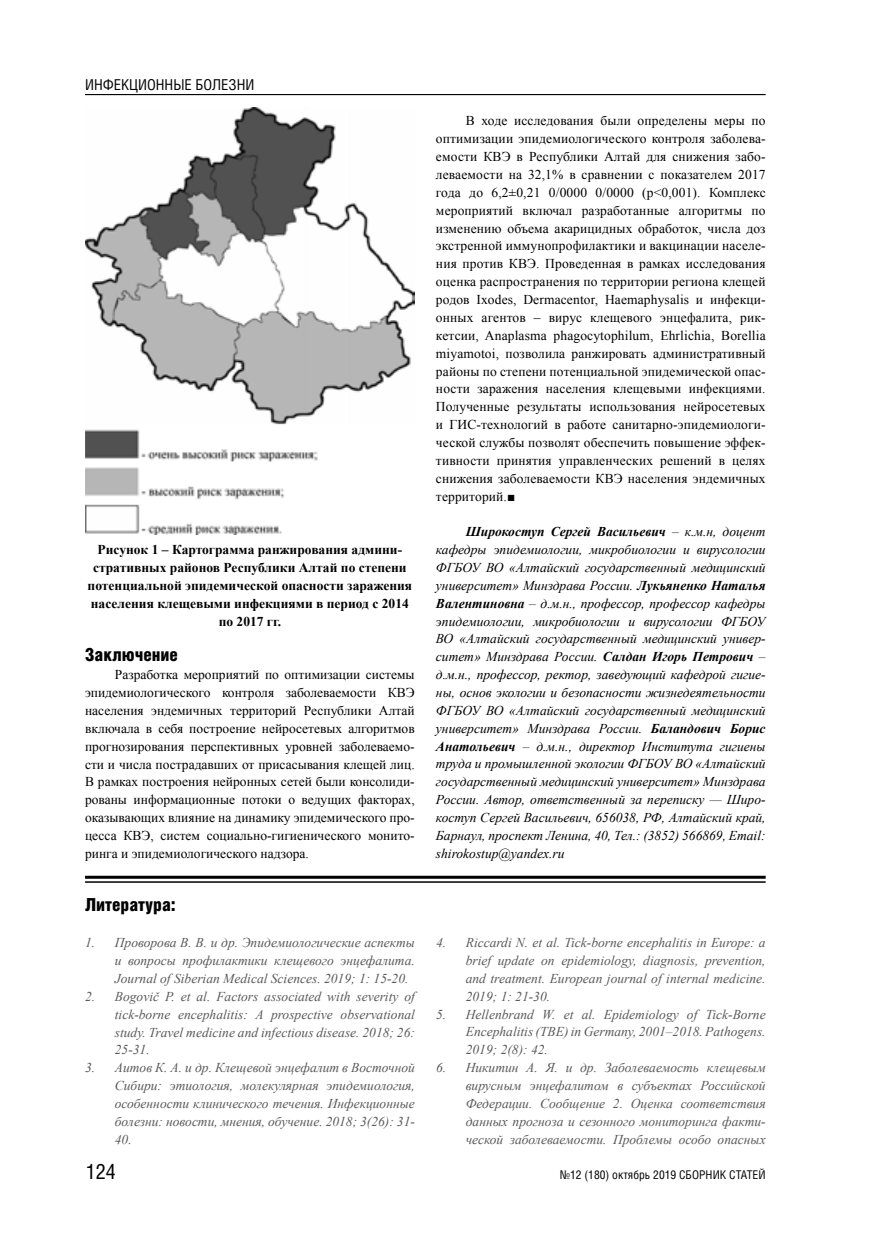
<style>
.page{position:relative;width:872px;height:1234px;background:#fff}
.page>*{position:absolute;margin:0;border:0;box-sizing:border-box;transform-origin:0 0}
.t1{font:21px "Helios Cond";color:#000}
.t2{font:900 18px "Helios Cond";color:#000}
.t3{font:15px "Helios Cond";color:#000}
.t4{font:13.5px/17.9px "Times New Roman";letter-spacing:.005em;color:#000;text-align:justify}
.t5{font:italic 13.5px/17.9px "Times New Roman";color:#58595b;text-align:justify}
.t6{font:italic 13.5px/17.9px "Times New Roman";color:#000;text-align:justify}
.t7{font:700 13.5px/17.9px "Times New Roman";color:#000;text-align:center}
.t8{font:12px "Helios Cond";color:#000}
.s1{font-weight:700}
</style>
<div class="page">
<hr style="left:85px;top:94px;width:680px;height:1px;background:#000">
<img style="left:85px;top:108px;width:330px;height:426px">
<hr style="left:85px;top:875px;width:680px;height:3px;background:#000">
<hr style="left:85px;top:881px;width:680px;height:1px;background:#000">
<p class="t3" style="left:85px;top:75px;width:171px">ИНФЕКЦИОННЫЕ БОЛЕЗНИ</p>
<p class="t7" style="left:88px;top:540px;width:326px">Рисунок 1 – Картограмма ранжирования админи&shy;стративных районов Республики Алтай по степени потенциальной эпидемической опасности заражения населения клещевыми инфекциями в период с 2014 по 2017 гг.</p>
<h2 class="t2" style="left:85px;top:644px;width:95px">Заключение</h2>
<p class="t4" style="left:85px;top:665px;width:331px;text-indent:30px">Разработка мероприятий по оптимизации системы эпидемиологического контроля заболеваемости КВЭ населения эндемичных территорий Республики Алтай включала в себя построение нейросетевых алгоритмов прогнозирования перспективных уровней заболеваемо&shy;сти и числа пострадавших от присасывания клещей лиц.<br>В рамках построения нейронных сетей были консолиди&shy;рованы информационные потоки о ведущих факторах, оказывающих влияние на динамику эпидемического про&shy;цесса КВЭ, систем социально-гигиенического монито&shy;ринга и эпидемиологического надзора.</p>
<h2 class="t2" style="left:85px;top:894px;width:92px">Литература:</h2>
<p class="t5" style="left:115px;top:933px;width:301px;text-indent:-30px">1. Проворова В. В. и др. Эпидемиологические аспекты и вопросы профилактики клещевого энцефалита.<br>Journal of Siberian Medical Sciences. 2019; 1: 15-20.</p>
<p class="t5" style="left:115px;top:986px;width:301px;text-indent:-30px">2. Bogovič P. et al. Factors associated with severity of tick-borne encephalitis: A prospective observational study. Travel medicine and infectious disease. 2018; 26:<br>25-31.</p>
<p class="t5" style="left:115px;top:1058px;width:301px;text-indent:-30px">3. Аитов К. А. и др. Клещевой энцефалит в Восточной Сибири: этиология, молекулярная эпидемиология, особенности клинического течения. Инфекционные болезни: новости, мнения, обучение. 2018; 3(26): 31- 40.</p>
<p class="t4" style="left:436px;top:112px;width:331px;text-indent:30px">В ходе исследования были определены меры по оптимизации эпидемиологического контроля заболева&shy;емости КВЭ в Республики Алтай для снижения забо&shy;леваемости на 32,1% в сравнении с показателем 2017 года до 6,2±0,21 0/0000 0/0000 (p&lt;0,001). Комплекс мероприятий включал разработанные алгоритмы по изменению объема акарицидных обработок, числа доз экстренной иммунопрофилактики и вакцинации населе&shy;ния против КВЭ. Проведенная в рамках исследования оценка распространения по территории региона клещей родов Ixodes, Dermacentor, Haemaphysalis и инфекци&shy;онных агентов – вирус клещевого энцефалита, рик&shy;кетсии, Anaplasma phagocytophilum, Ehrlichia, Borellia miyamotoi, позволила ранжировать административный районы по степени потенциальной эпидемической опас&shy;ности заражения населения клещевыми инфекциями.<br>Полученные результаты использования нейросетевых и ГИС-технологий в работе санитарно-эпидемиологи&shy;ческой службы позволят обеспечить повышение эффек&shy;тивности принятия управленческих решений в целях снижения заболеваемости КВЭ населения эндемичных территорий.■</p>
<p class="t6" style="left:436px;top:522px;width:331px;text-indent:30px"><span class="s1">Широкоступ Сергей Васильевич</span> – к.м.н, доцент кафедры эпидемиологии, микробиологии и вирусологии ФГБОУ ВО «Алтайский государственный медицинский университет» Минздрава России. <span class="s1">Лукьяненко Наталья Валентиновна</span> – д.м.н., профессор, профессор кафедры эпидемиологии, микробиологии и вирусологии ФГБОУ ВО «Алтайский государственный медицинский универ&shy;ситет» Минздрава России. <span class="s1">Салдан Игорь Петрович</span> – д.м.н., профессор, ректор, заведующий кафедрой гигие&shy;ны, основ экологии и безопасности жизнедеятельности ФГБОУ ВО «Алтайский государственный медицинский университет» Минздрава России. <span class="s1">Баландович Борис Анатольевич</span> – д.м.н., директор Института гигиены труда и промышленной экологии ФГБОУ ВО «Алтайский государственный медицинский университет» Минздрава России. Автор, ответственный за переписку — Широ&shy;коступ Сергей Васильевич, 656038, РФ, Алтайский край, Барнаул, проспект Ленина, 40, Тел.: (3852) 566869, Email: shirokostup@yandex.ru</p>
<p class="t5" style="left:466px;top:933px;width:301px;text-indent:-30px">4. Riccardi N. et al. Tick-borne encephalitis in Europe: a brief update on epidemiology, diagnosis, prevention, and treatment. European journal of internal medicine.<br>2019; 1: 21-30.</p>
<p class="t5" style="left:466px;top:1004px;width:301px;text-indent:-30px">5. Hellenbrand W. et al. Epidemiology of Tick-Borne Encephalitis (TBE) in Germany, 2001–2018. Pathogens.<br>2019; 2(8): 42.</p>
<p class="t5" style="left:466px;top:1058px;width:301px;text-indent:-30px">6. Никитин А. Я. и др. Заболеваемость клещевым вирусным энцефалитом в субъектах Российской Федерации. Сообщение 2. Оценка соответствия данных прогноза и сезонного мониторинга факти&shy;ческой заболеваемости. Проблемы особо опасных</p>
<h1 class="t1" style="left:86px;top:1158px;width:32px">124</h1>
<p class="t8" style="left:560px;top:1167px;width:207px">№12 (180) октябрь 2019 СБОРНИК СТАТЕЙ</p>
</div>
